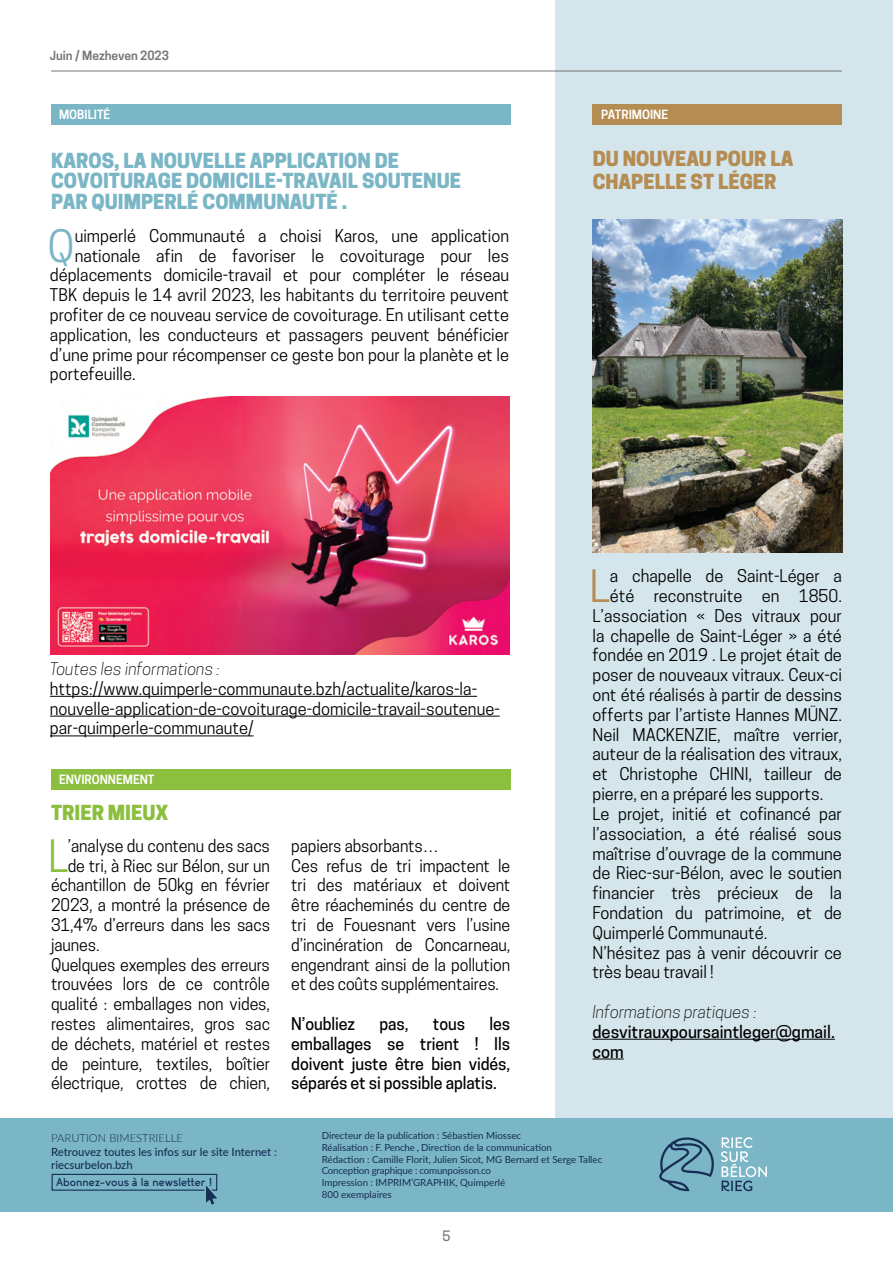
<style>
.page{position:relative;width:893px;height:1263px;background:#fff}
.page>*{position:absolute;margin:0;border:0;box-sizing:border-box;transform-origin:0 0}
.t1{font:41.85px "Cooper Hewitt";color:#7ab6c5}
.t2{font:41.85px "Cooper Hewitt";color:#8cbf3e}
.t3{font:41.85px "Cooper Hewitt";color:#b58c52}
.t4{font:800 19.5px/20.2px "Cooper Hewitt";color:#7ab6c5}
.t5{font:800 19.5px/23.4px "Cooper Hewitt";color:#b58c52}
.t6{font:800 19.5px "Cooper Hewitt";color:#8cbf3e}
.t7{font:16.5px/19.8px "Cooper Hewitt";color:#000}
.t8{font:500 16.5px/19.8px "Cooper Hewitt";letter-spacing:-.005em;color:#000;text-align:justify}
.t9{font:italic 300 16.5px "Cooper Hewitt";color:#000}
.t10{font:500 13.5px "Cooper Hewitt";color:#757875}
.t11{font:600 12px "Cooper Hewitt";color:#fff}
.t12{font:600 12px "Cooper Hewitt";color:#757875}
.t13{font:500 11.25px/13.5px "Lato";color:#172e56}
.t14{font:700 11.25px "Arvin";color:#172e56}
.t15{font:300 11.25px "Lato";color:#172e56}
.t16{font:9.75px/11.7px "Lato";color:#172e56}
</style>
<div class="page">
<div style="left:556px;top:0;width:337px;height:1201px;background:#d4e5eb"></div>
<div style="left:0;top:1119px;width:893px;height:93px;background:#7ab6c5"></div>
<div style="left:51px;top:104px;width:459px;height:20px;background:#7ab6c5"></div>
<div style="left:51px;top:769px;width:459px;height:21px;background:#8cbf3e"></div>
<div style="left:592px;top:104px;width:250px;height:20px;background:#b58c52"></div>
<hr style="left:50px;top:696px;width:427px;height:1px;background:#000">
<hr style="left:50px;top:716px;width:450px;height:1px;background:#000">
<hr style="left:50px;top:736px;width:204px;height:1px;background:#000">
<hr style="left:592px;top:1039px;width:243px;height:1px;background:#000">
<hr style="left:592px;top:1059px;width:32px;height:1px;background:#000">
<hr style="left:51px;top:71px;width:791px;height:1px;background:#757875">
<svg style="left:721px;top:1137px;width:46px;height:54px"></svg>
<svg style="left:659px;top:1137px;width:55px;height:54px"></svg>
<div style="left:52px;top:1174px;width:165px;height:17px;border:1px solid #172e56"></div>
<svg style="left:203px;top:1179px;width:15px;height:26px"></svg>
<img style="left:50px;top:396px;width:459px;height:258px">
<img style="left:592px;top:220px;width:250px;height:333px">
<p class="t12" style="left:50px;top:48px;width:121px">Juin / Mezheven 2023</p>
<p class="t11" style="left:59px;top:107px;width:53px">MOBILITÉ</p>
<p class="t4" style="left:51px;top:151px;width:412px">KAROS, LA NOUVELLE APPLICATION DE<br>COVOITURAGE DOMICILE-TRAVAIL SOUTENUE<br>PAR QUIMPERLÉ COMMUNAUTÉ .</p>
<h1 class="t1" style="left:48px;top:221px;width:29px">Q</h1>
<p class="t7" style="left:75px;top:226px;width:436px">uimperlé Communauté a choisi Karos, une application</p>
<p class="t7" style="left:75px;top:245px;width:436px">nationale afin de favoriser le covoiturage pour les</p>
<p class="t7" style="left:50px;top:265px;width:461px">déplacements domicile-travail et pour compléter le réseau</p>
<p class="t7" style="left:50px;top:285px;width:461px">TBK depuis le 14 avril 2023, les habitants du territoire peuvent</p>
<p class="t7" style="left:50px;top:305px;width:461px">profiter de ce nouveau service de covoiturage. En utilisant cette</p>
<p class="t7" style="left:50px;top:325px;width:461px">application, les conducteurs et passagers peuvent bénéficier</p>
<p class="t7" style="left:50px;top:344px;width:461px">d’une prime pour récompenser ce geste bon pour la planète et le</p>
<p class="t7" style="left:50px;top:364px;width:87px">portefeuille.</p>
<p class="t9" style="left:50px;top:659px;width:171px">Toutes les informations :</p>
<p class="t7" style="left:50px;top:679px;width:451px">https://www.quimperle-communaute.bzh/actualite/karos-la&shy;nouvelle-application-de-covoiturage-domicile-travail-soutenue&shy;par-quimperle-communaute/</p>
<p class="t11" style="left:59px;top:773px;width:97px">ENVIRONNEMENT</p>
<p class="t6" style="left:51px;top:801px;width:119px">TRIER MIEUX</p>
<h1 class="t2" style="left:48px;top:831px;width:21px">L</h1>
<p class="t7" style="left:68px;top:836px;width:204px">’analyse du contenu des sacs</p>
<p class="t7" style="left:68px;top:855px;width:204px">de tri, à Riec sur Bélon, sur un</p>
<p class="t7" style="left:51px;top:875px;width:221px">échantillon de 50kg en février</p>
<p class="t7" style="left:51px;top:895px;width:220px">2023, a montré la présence de</p>
<p class="t7" style="left:51px;top:915px;width:220px">31,4% d’erreurs dans les sacs</p>
<p class="t7" style="left:51px;top:935px;width:50px">jaunes.</p>
<p class="t7" style="left:51px;top:954px;width:220px">Quelques exemples des erreurs</p>
<p class="t7" style="left:51px;top:974px;width:220px">trouvées lors de ce contrôle</p>
<p class="t7" style="left:51px;top:994px;width:220px">qualité : emballages non vides,</p>
<p class="t7" style="left:51px;top:1014px;width:220px">restes alimentaires, gros sac</p>
<p class="t7" style="left:51px;top:1034px;width:220px">de déchets, matériel et restes</p>
<p class="t7" style="left:51px;top:1053px;width:221px">de peinture, textiles, boîtier</p>
<p class="t7" style="left:51px;top:1073px;width:220px">électrique, crottes de chien,</p>
<p class="t7" style="left:291px;top:836px;width:220px">papiers absorbants…<br>Ces refus de tri impactent le tri des matériaux et doivent être réacheminés du centre de tri de Fouesnant vers l’usine d’incinération de Concarneau, engendrant ainsi de la pollution et des coûts supplémentaires.</p>
<p class="t8" style="left:291px;top:1014px;width:65px">N’oubliez</p>
<p class="t8" style="left:380px;top:1014px;width:31px">pas,</p>
<p class="t8" style="left:433px;top:1014px;width:34px">tous</p>
<p class="t8" style="left:291px;top:1014px;width:220px;text-indent:198px">les emballages se trient ! Ils doivent juste être bien vidés, séparés et si possible aplatis.</p>
<p class="t11" style="left:601px;top:107px;width:69px">PATRIMOINE</p>
<p class="t5" style="left:593px;top:147px;width:202px">DU NOUVEAU POUR LA<br>CHAPELLE ST LÉGER</p>
<h1 class="t3" style="left:589px;top:562px;width:22px">L</h1>
<p class="t7" style="left:610px;top:566px;width:233px">a chapelle de Saint-Léger a</p>
<p class="t7" style="left:610px;top:586px;width:233px">été reconstruite en 1850.</p>
<p class="t7" style="left:592px;top:606px;width:251px">L’association « Des vitraux pour</p>
<p class="t7" style="left:592px;top:626px;width:251px">la chapelle de Saint-Léger » a été</p>
<p class="t7" style="left:592px;top:645px;width:251px">fondée en 2019 . Le projet était de</p>
<p class="t7" style="left:592px;top:665px;width:251px">poser de nouveaux vitraux. Ceux-ci</p>
<p class="t7" style="left:592px;top:685px;width:251px">ont été réalisés à partir de dessins</p>
<p class="t7" style="left:592px;top:705px;width:251px">offerts par l’artiste Hannes MÜNZ.</p>
<p class="t7" style="left:592px;top:725px;width:251px">Neil MACKENZIE, maître verrier,</p>
<p class="t7" style="left:592px;top:744px;width:251px">auteur de la réalisation des vitraux,</p>
<p class="t7" style="left:592px;top:764px;width:251px">et Christophe CHINI, tailleur de</p>
<p class="t7" style="left:592px;top:784px;width:232px">pierre, en a préparé les supports.</p>
<p class="t7" style="left:592px;top:804px;width:251px">Le projet, initié et cofinancé par</p>
<p class="t7" style="left:592px;top:824px;width:251px">l’association, a été réalisé sous</p>
<p class="t7" style="left:592px;top:843px;width:251px">maîtrise d’ouvrage de la commune</p>
<p class="t7" style="left:592px;top:863px;width:251px">de Riec-sur-Bélon, avec le soutien</p>
<p class="t7" style="left:592px;top:883px;width:251px">financier très précieux de la</p>
<p class="t7" style="left:592px;top:903px;width:251px">Fondation du patrimoine, et de</p>
<p class="t7" style="left:592px;top:923px;width:176px">Quimperlé Communauté.</p>
<p class="t7" style="left:592px;top:942px;width:251px">N’hésitez pas à venir découvrir ce</p>
<p class="t7" style="left:592px;top:962px;width:123px">très beau travail !</p>
<p class="t9" style="left:592px;top:1002px;width:166px">Informations pratiques :</p>
<p class="t8" style="left:592px;top:1022px;width:244px">desvitrauxpoursaintleger@gmail. com</p>
<p class="t15" style="left:51px;top:1130px;width:133px">PARUTION BIMESTRIELLE</p>
<p class="t13" style="left:51px;top:1144px;width:227px">Retrouvez toutes les infos sur le site Internet : riecsurbelon.bzh</p>
<p class="t14" style="left:56px;top:1175px;width:158px">Abonnez-vous à la newsletter !</p>
<p class="t16" style="left:322px;top:1129px;width:282px">Directeur de la publication : Sébastien Miossec<br>Réalisation : F. Penche , Direction de la communication<br>Rédaction : Camille Florit, Julien Sicot, MG Bernard et Serge Tallec Conception graphique : comunpoisson.co<br>Impression : IMPRIM’GRAPHIK, Quimperlé<br>800 exemplaires</p>
<p class="t10" style="left:442px;top:1228px;width:10px">5</p>
</div>
